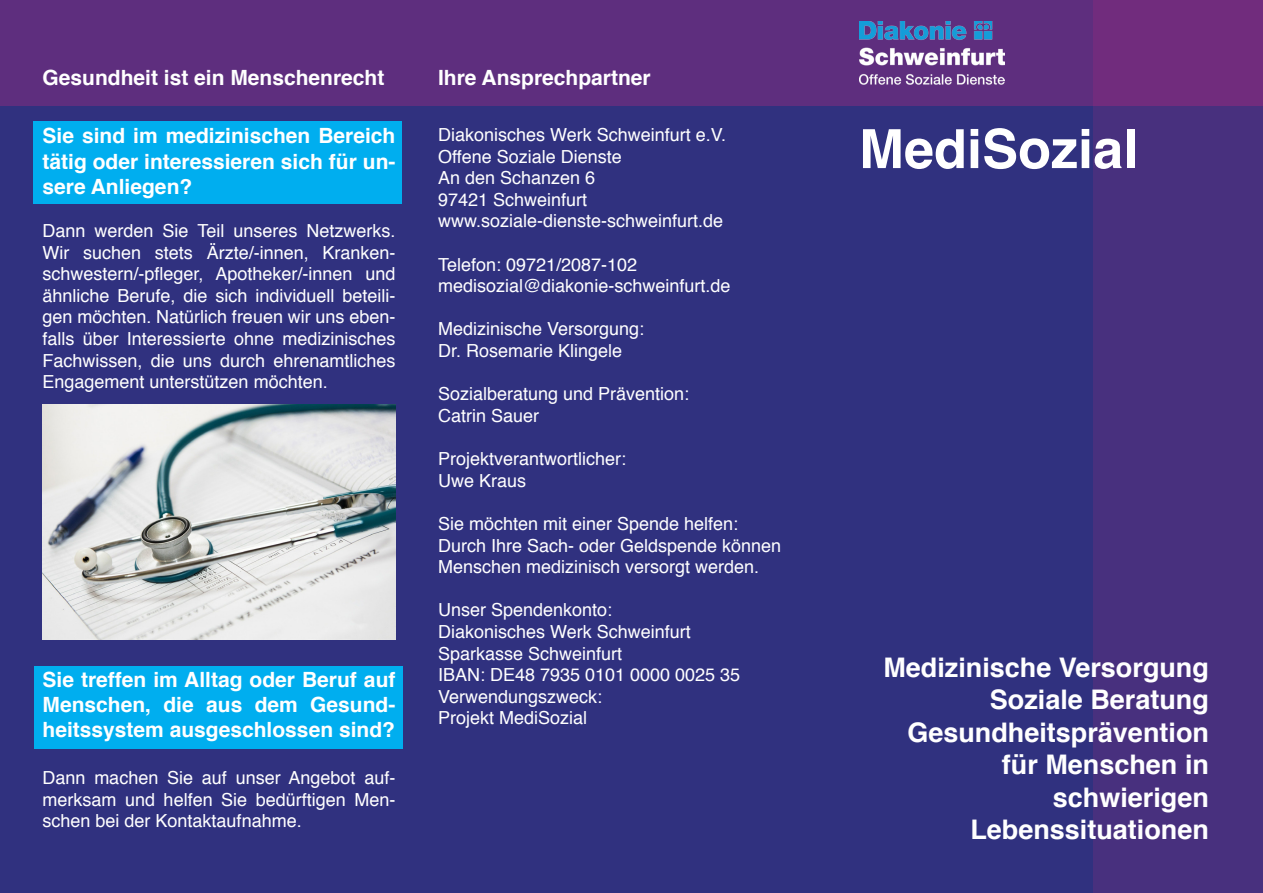
<style>
.page{position:relative;width:1263px;height:893px;background:#fff}
.page>*{position:absolute;margin:0;border:0;box-sizing:border-box;transform-origin:0 0}
.t1{font:700 54px "Helvetica";color:#fff}
.t2{font:700 27px "Helvetica";color:#fff}
.t3{font:700 21px/25.2px "Helvetica";color:#fff;text-align:justify}
.t4{font:18px/21.6px "Helvetica";color:#fff;text-align:justify}
</style>
<div class="page">
<div style="left:1092px;top:0;width:171px;height:106px;background:#712c7d"></div>
<div style="left:0;top:0;width:1092px;height:132px;background:#5e2e7e"></div>
<div style="left:1092px;top:106px;width:171px;height:787px;background:#48307e"></div>
<div style="left:0;top:106px;width:1092px;height:787px;background:#30317f"></div>
<img style="left:859px;top:21px;width:145px;height:64px">
<div style="left:34px;top:122px;width:368px;height:82px;background:#00aeef"></div>
<div style="left:34px;top:666px;width:369px;height:83px;background:#00aeef"></div>
<img style="left:43px;top:405px;width:352px;height:235px">
<p class="t3" style="left:43px;top:66px;width:343px">Gesundheit ist ein Menschenrecht</p>
<p class="t3" style="left:43px;top:124px;width:354px">Sie sind im medizinischen Bereich tätig oder interessieren sich für un&shy;sere Anliegen?</p>
<p class="t4" style="left:43px;top:220px;width:354px">Dann werden Sie Teil unseres Netzwerks.<br>Wir suchen stets Ärzte/-innen, Kranken&shy;schwestern/-pfleger, Apotheker/-innen und ähnliche Berufe, die sich individuell beteili&shy;gen möchten. Natürlich freuen wir uns eben&shy;falls über Interessierte ohne medizinisches Fachwissen, die uns durch ehrenamtliches Engagement unterstützen möchten.</p>
<p class="t3" style="left:43px;top:667px;width:354px">Sie treffen im Alltag oder Beruf auf Menschen, die aus dem Gesund&shy;heitssystem ausgeschlossen sind?</p>
<p class="t4" style="left:43px;top:768px;width:354px">Dann machen Sie auf unser Angebot auf&shy;merksam und helfen Sie bedürftigen Men&shy;schen bei der Kontaktaufnahme.</p>
<p class="t3" style="left:438px;top:65px;width:214px">Ihre Ansprechpartner</p>
<p class="t4" style="left:438px;top:124px;width:290px">Diakonisches Werk Schweinfurt e.V.</p>
<p class="t4" style="left:438px;top:146px;width:185px">Offene Soziale Dienste</p>
<p class="t4" style="left:438px;top:168px;width:159px">An den Schanzen 6</p>
<p class="t4" style="left:438px;top:189px;width:151px">97421 Schweinfurt</p>
<p class="t4" style="left:438px;top:211px;width:287px">www.soziale-dienste-schweinfurt.de</p>
<p class="t4" style="left:438px;top:254px;width:201px">Telefon: 09721/2087-102</p>
<p class="t4" style="left:438px;top:276px;width:294px">medisozial@diakonie-schweinfurt.de</p>
<p class="t4" style="left:438px;top:319px;width:208px">Medizinische Versorgung:</p>
<p class="t4" style="left:438px;top:340px;width:186px">Dr. Rosemarie Klingele</p>
<p class="t4" style="left:438px;top:384px;width:253px">Sozialberatung und Prävention:</p>
<p class="t4" style="left:438px;top:405px;width:103px">Catrin Sauer</p>
<p class="t4" style="left:438px;top:448px;width:190px">Projektverantwortlicher:</p>
<p class="t4" style="left:438px;top:470px;width:90px">Uwe Kraus</p>
<p class="t4" style="left:438px;top:513px;width:302px">Sie möchten mit einer Spende helfen:</p>
<p class="t4" style="left:438px;top:535px;width:345px">Durch Ihre Sach- oder Geldspende können<br>Menschen medizinisch versorgt werden.</p>
<p class="t4" style="left:438px;top:600px;width:176px">Unser Spendenkonto:</p>
<p class="t4" style="left:438px;top:621px;width:254px">Diakonisches Werk Schweinfurt</p>
<p class="t4" style="left:438px;top:643px;width:186px">Sparkasse Schweinfurt</p>
<p class="t4" style="left:438px;top:664px;width:304px">IBAN: DE48 7935 0101 0000 0025 35</p>
<p class="t4" style="left:438px;top:686px;width:166px">Verwendungszweck:</p>
<p class="t4" style="left:438px;top:708px;width:151px">Projekt MediSozial</p>
<p class="t1" style="left:859px;top:105px;width:281px">MediSozial</p>
<p class="t2" style="left:883px;top:646px;width:327px">Medizinische Versorgung</p>
<p class="t2" style="left:990px;top:678px;width:221px">Soziale Beratung</p>
<p class="t2" style="left:907px;top:710px;width:303px">Gesundheitsprävention</p>
<p class="t2" style="left:1002px;top:743px;width:209px">für Menschen in</p>
<p class="t2" style="left:1053px;top:775px;width:158px">schwierigen</p>
<p class="t2" style="left:970px;top:808px;width:240px">Lebenssituationen</p>
</div>
